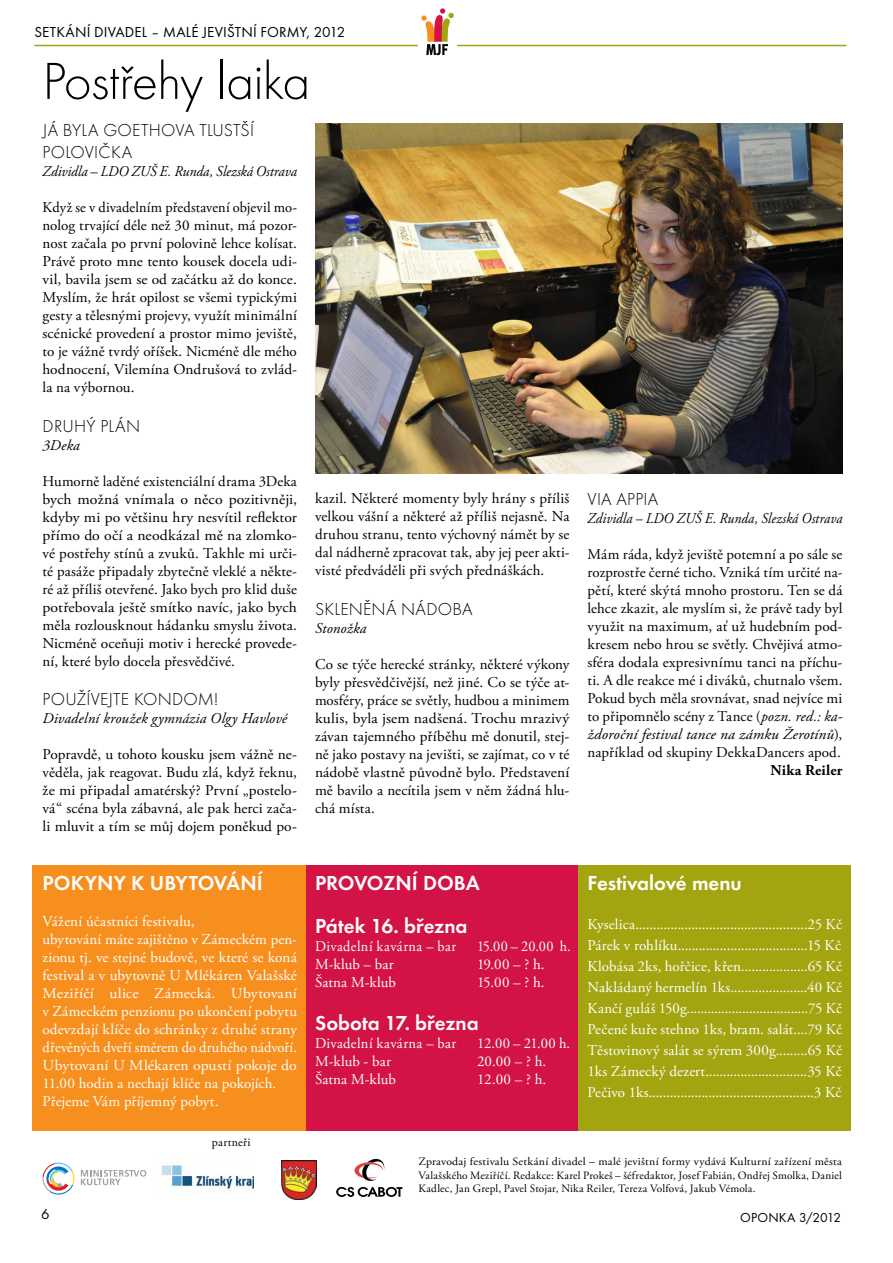
<style>
.page{position:relative;width:893px;height:1263px;background:#fff}
.page>*{position:absolute;margin:0;border:0;box-sizing:border-box;transform-origin:0 0}
.t1{font:54px "Futura TOT Ligh";letter-spacing:-.01em;color:#000}
.t2{font:600 21px/43.2px "Futura TOT";color:#fff}
.t3{font:18px/21.6px "Futura TOT Ligh";letter-spacing:.015em;color:#000}
.t4{font:15px/18px "Adobe Garamond Pro";letter-spacing:.01em;color:#000;text-align:justify}
.t5{font:15px/18px "Adobe Garamond Pro";letter-spacing:.01em;color:#fff}
.t6{font:15px/18px "Adobe Garamond Pro";letter-spacing:.01em;color:#000;text-align:justify;scale:.96 1}
.t7{font:italic 15px "Adobe Garamond Pro";letter-spacing:.005em;color:#000}
.t8{font:15px "Futura TOT";letter-spacing:.01em;color:#000}
.t9{font:italic 15px "Adobe Garamond Pro";letter-spacing:.005em;color:#000;scale:.94 1}
.t10{font:italic 15px "Adobe Garamond Pro";letter-spacing:.005em;color:#000;scale:.92 1}
.t11{font:15px "Adobe Garamond Pro";letter-spacing:.03em;color:#fff;scale:.95 1}
.t12{font:15px "Adobe Garamond Pro";letter-spacing:.01em;color:#fff;scale:.95 1}
.t13{font:700 15px "Adobe Garamond Pro";letter-spacing:.01em;color:#000}
.t14{font:15px "Futura SCTOT";color:#000}
.t15{font:13.5px "Futura TOT";letter-spacing:.015em;color:#000}
.t16{font:12px "Adobe Garamond Pro";letter-spacing:.025em;color:#000}
.t17{font:11.25px/13.5px "Adobe Garamond Pro";letter-spacing:.01em;color:#000;text-align:justify;scale:1.05 1}
.s1{font-style:italic}
</style>
<div class="page">
<hr style="left:34px;top:45px;width:384px;height:1px;background:#a3a510">
<hr style="left:457px;top:45px;width:389px;height:1px;background:#a3a510">
<svg style="left:421px;top:8px;width:33px;height:47px"></svg>
<svg style="left:354px;top:1158px;width:31px;height:23px"></svg>
<svg style="left:336px;top:1187px;width:66px;height:10px"></svg>
<img style="left:161px;top:1165px;width:93px;height:28px">
<img style="left:282px;top:1160px;width:35px;height:40px">
<svg style="left:81px;top:1170px;width:65px;height:15px"></svg>
<svg style="left:43px;top:1162px;width:31px;height:32px"></svg>
<div style="left:32px;top:865px;width:274px;height:265px;background:#f78f1e"></div>
<div style="left:306px;top:865px;width:272px;height:265px;background:#d31245"></div>
<div style="left:578px;top:865px;width:273px;height:265px;background:#a3a510"></div>
<img style="left:315px;top:123px;width:527px;height:351px">
<p class="t8" style="left:34px;top:23px;width:313px">SETKÁNÍ DIVADEL – MALÉ JEVIŠTNÍ FORMY, 2012</p>
<h1 class="t1" style="left:43px;top:50px;width:269px">POSTŘEHY LAIKA</h1>
<p class="t3" style="left:43px;top:120px;width:213px">JÁ BYLA GOETHOVA TLUSTŠÍ<br>POLOVI ČKA</p>
<p class="t9" style="left:43px;top:162px;width:272px">Zdividla – LDO ZUŠ E. Runda, Slezská Ostrava</p>
<p class="t6" style="left:43px;top:199px;width:267px">Když se v divadelním představení objevil mo&shy;nolog trvající déle než 30 minut, má pozor&shy;nost začala po první polovině lehce kolísat.<br>Právě proto mne tento kousek docela udi&shy;vil, bavila jsem se od začátku až do konce.<br>Myslím, že hrát opilost se všemi typickými gesty a tělesnými projevy, využít minimální scénické provedení a prostor mimo jeviště, to je vážně tvrdý oříšek. Nicméně dle mého hodnocení, Vilemína Ondrušová to zvlád&shy;la na výbornou.</p>
<p class="t3" style="left:43px;top:415px;width:93px">DRUHÝ PLÁN</p>
<p class="t7" style="left:43px;top:436px;width:39px">3Deka</p>
<p class="t4" style="left:43px;top:472px;width:256px">Humorně laděné existenciální drama 3Deka bych možná vnímala o něco pozitivněji, kdyby mi po většinu hry nesvítil reflektor přímo do očí a neodkázal mě na zlomko&shy;vé postřehy stínů a zvuků. Takhle mi urči&shy;té pasáže připadaly zbytečně vleklé a někte&shy;ré až příliš otevřené. Jako bych pro klid duše potřebovala ještě smítko navíc, jako bych měla rozlousknout hádanku smyslu života.<br>Nicméně oceňuji motiv i herecké provede&shy;ní, které bylo docela přesvědčivé.</p>
<p class="t3" style="left:43px;top:689px;width:177px">POUŽÍVEJTE KON DOM !</p>
<p class="t7" style="left:43px;top:709px;width:246px">Divadelní kroužek gymnázia Olgy Havlové</p>
<p class="t4" style="left:43px;top:746px;width:256px">Popravdě, u tohoto kousku jsem vážně ne&shy;věděla, jak reagovat. Budu zlá, když řeknu, že mi připadal amatérský? První „postelo&shy;vá“ scéna byla zábavná, ale pak herci zača&shy;li mluvit a tím se můj dojem poněkud po-</p>
<p class="t4" style="left:315px;top:490px;width:256px">kazil. Některé momenty byly hrány s příliš velkou vášní a některé až příliš nejasně. Na druhou stranu, tento výchovný námět by se dal nádherně zpracovat tak, aby jej peer akti&shy;visté předváděli při svých přednáškách.</p>
<p class="t3" style="left:315px;top:598px;width:159px">SKLEN ĚNÁ NÁDOBA</p>
<p class="t7" style="left:315px;top:619px;width:53px">Stonožka</p>
<p class="t4" style="left:315px;top:655px;width:256px">Co se týče herecké stránky, některé výkony byly přesvědčivější, než jiné. Co se týče at&shy;mosféry, práce se světly, hudbou a minimem kulis, byla jsem nadšená. Trochu mrazivý závan tajemného příběhu mě donutil, stej&shy;ně jako postavy na jevišti, se zajímat, co v té nádobě vlastně původně bylo. Představení mě bavilo a necítila jsem v něm žádná hlu&shy;chá místa.</p>
<p class="t3" style="left:588px;top:489px;width:72px">VIA APPIA</p>
<p class="t10" style="left:587px;top:510px;width:279px">Zdividla – LDO ZUŠ E. Runda, Slezská Ostrava</p>
<p class="t4" style="left:587px;top:546px;width:256px">Mám ráda, když jeviště potemní a po sále se rozprostře černé ticho. Vzniká tím určité na&shy;pětí, které skýtá mnoho prostoru. Ten se dá lehce zkazit, ale myslím si, že právě tady byl využit na maximum, ať už hudebním pod&shy;kresem nebo hrou se světly. Chvějivá atmo&shy;sféra dodala expresivnímu tanci na příchu&shy;ti. A dle reakce mé i diváků, chutnalo všem.<br>Pokud bych měla srovnávat, snad nejvíce mi to připomnělo scény z Tance (<span class="s1">pozn. red.: ka&shy;ždoroční festival tance na zámku Žerotínů</span>), například od skupiny DekkaDancers apod.</p>
<p class="t13" style="left:770px;top:762px;width:73px">Nika Reiler</p>
<h2 class="t2" style="left:43px;top:861px;width:222px">POKYNY K UBYTOVÁNÍ</h2>
<p class="t5" style="left:43px;top:912px;width:256px">Vážení účastníci festivalu,<br>ubytování máte zajištěno v Zámeckém pen&shy;zionu tj. ve stejné budově, ve které se koná festival a v ubytovně U Mlékáren Valašské Meziříčí ulice Zámecká. Ubytovaní v Zámeckém penzionu po ukončení pobytu odevzdají klíče do schránky z druhé strany dřevěných dveří směrem do druhého nádvoří.<br>Ubytovaní U Mlékaren opustí pokoje do 11.00 hodin a nechají klíče na pokojích.<br>Přejeme Vám příjemný pobyt.</p>
<p class="t16" style="left:212px;top:1134px;width:40px">partneři</p>
<h2 class="t2" style="left:315px;top:861px;width:166px">PROVOZNÍ DOBA<br>Pátek 16. března</h2>
<p class="t11" style="left:315px;top:937px;width:150px">Divadelní kavárna – bar</p>
<p class="t12" style="left:477px;top:937px;width:100px">15.00 – 20.00 h.</p>
<p class="t5" style="left:315px;top:955px;width:80px">M-klub – bar</p>
<p class="t5" style="left:477px;top:955px;width:69px">19.00 – ? h.</p>
<p class="t5" style="left:315px;top:973px;width:82px">Šatna M-klub</p>
<p class="t5" style="left:477px;top:973px;width:69px">15.00 – ? h.</p>
<h2 class="t2" style="left:315px;top:1001px;width:165px">Sobota 17. března</h2>
<p class="t5" style="left:315px;top:1035px;width:143px">Divadelní kavárna – bar</p>
<p class="t5" style="left:477px;top:1035px;width:95px">12.00 – 21.00 h.</p>
<p class="t5" style="left:315px;top:1053px;width:78px">M-klub - bar</p>
<p class="t5" style="left:477px;top:1053px;width:71px">20.00 – ? h.</p>
<p class="t5" style="left:315px;top:1071px;width:82px">Šatna M-klub</p>
<p class="t5" style="left:477px;top:1071px;width:71px">12.00 – ? h.</p>
<h2 class="t2" style="left:587px;top:861px;width:156px">Festivalové menu</h2>
<p class="t5" style="left:587px;top:914px;width:256px;line-height:21px;text-align:justify">Kyselica.................................................25 Kč Párek v rohlíku.....................................15 Kč Klobása 2ks, hořčice, křen...................65 Kč Nakládaný hermelín 1ks......................40 Kč Kančí guláš 150g...................................75 Kč Pečené kuře stehno 1ks, bram. salát....79 Kč Těstovinový salát se sýrem 300g.........65 Kč 1ks Zámecký dezert.............................35 Kč Pečivo 1ks...............................................3 Kč</p>
<p class="t17" style="left:418px;top:1155px;width:405px">Zpravodaj festivalu Setkání divadel – malé jevištní formy vydává Kulturní zařízení města Valašského Meziříčí. Redakce: Karel Prokeš – šéfredaktor, Josef Fabián, Ondřej Smolka, Daniel Kadlec, Jan Grepl, Pavel Stojar, Nika Reiler, Tereza Volfová, Jakub Vémola.</p>
<p class="t14" style="left:41px;top:1206px;width:10px">6</p>
<p class="t15" style="left:740px;top:1209px;width:103px">OPONKA 3/2012</p>
</div>
